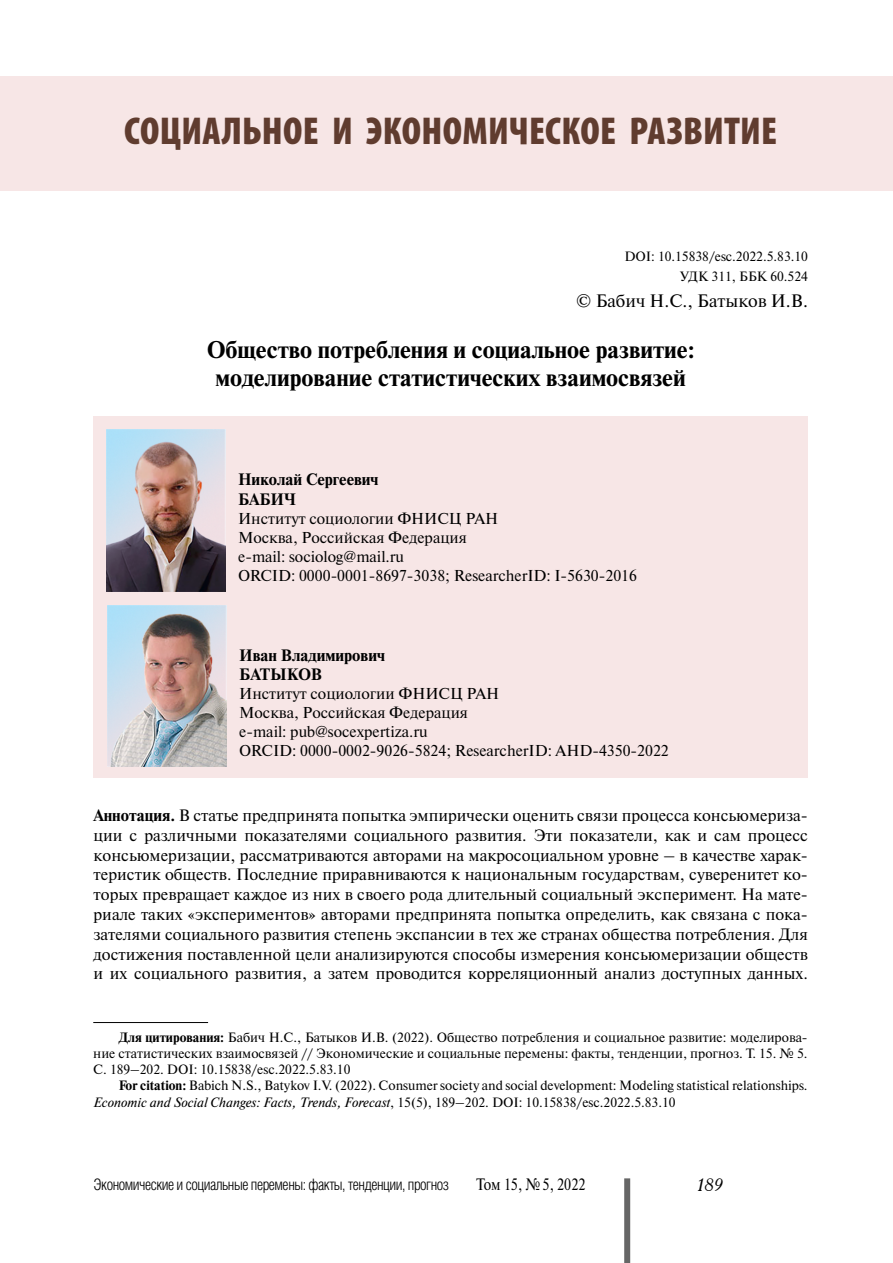
<style>
.page{position:relative;width:893px;height:1263px;background:#fff}
.page>*{position:absolute;margin:0;border:0;box-sizing:border-box;transform-origin:0 0}
.t1{font:900 condensed 39px "Myriad Pro";letter-spacing:.005em;color:#603c2f}
.t2{font:700 24px/28.8px "Newton C";color:#000;text-align:center}
.t3{font:18px "Newton C";color:#000}
.t4{font:italic 18px "Academy";color:#000}
.t5{font:16.5px/19.8px "Newton C";color:#000;text-align:justify}
.t6{font:700 16.5px/19.8px "Newton C";color:#000}
.t7{font:16.5px "Newton C";color:#000;scale:.85 1}
.t8{font:15.75px/18.9px "Newton C";color:#000}
.t9{font:300 15.75px "Helios Cond";letter-spacing:-.03em;color:#000}
.t10{font:13.5px/16.2px "Newton C";color:#000;text-align:right}
.s1{font-weight:700}
.s2{font-style:italic}
</style>
<div class="page">
<div style="left:624px;top:1178px;width:6px;height:85px;background:#666"></div>
<div style="left:94px;top:416px;width:714px;height:362px;background:#f7e6e6"></div>
<hr style="left:93px;top:1022px;width:115px;height:1px;background:#000">
<img style="left:106px;top:429px;width:119px;height:162px">
<img style="left:107px;top:605px;width:119px;height:162px">
<div style="left:0;top:76px;width:893px;height:114px;background:#f7e6e6"></div>
<h1 class="t1" style="left:124px;top:106px;width:654px">СОЦИАЛЬНОЕ И ЭКОНОМИЧЕСКОЕ РАЗВИТИЕ</h1>
<p class="t10" style="left:624px;top:246px;width:185px;line-height:20.4px">DOI: 10.15838/esc.2022.5.83.10<br>УДК 311, ББК 60.524</p>
<p class="t3" style="left:576px;top:291px;width:233px">© Бабич Н.С., Батыков И.В.</p>
<h2 class="t2" style="left:207px;top:335px;width:489px">Общество потребления и социальное развитие: моделирование статистических взаимосвязей</h2>
<p class="t6" style="left:238px;top:470px;width:142px">Николай Сергеевич<br>БАБИЧ</p>
<p class="t8" style="left:238px;top:509px;width:400px">Институт социологии ФНИСЦ РАН<br>Москва, Российская Федерация<br>e-mail: sociolog@mail.ru<br>ORCID: 0000-0001-8697-3038; ResearcherID: I-5630-2016</p>
<p class="t6" style="left:239px;top:645px;width:147px">Иван Владимирович<br>БАТЫКОВ</p>
<p class="t8" style="left:239px;top:685px;width:431px">Институт социологии ФНИСЦ РАН<br>Москва, Российская Федерация<br>e-mail: pub@socexpertiza.ru<br>ORCID: 0000-0002-9026-5824; ResearcherID: AHD-4350-2022</p>
<p class="t5" style="left:94px;top:805px;width:716px"><span class="s1">Аннотация.</span> В статье предпринята попытка эмпирически оценить связи процесса консьюмериза&shy;ции с различными показателями социального развития. Эти показатели, как и сам процесс консьюмеризации, рассматриваются авторами на макросоциальном уровне – в качестве харак&shy;теристик обществ. Последние приравниваются к национальным государствам, суверенитет ко&shy;торых превращает каждое из них в своего рода длительный социальный эксперимент. На мате&shy;риале таких «экспериментов» авторами предпринята попытка определить, как связана с пока&shy;зателями социального развития степень экспансии в тех же странах общества потребления. Для достижения поставленной цели анализируются способы измерения консьюмеризации обществ и их социального развития, а затем проводится корреляционный анализ доступных данных.</p>
<p class="t10" style="left:93px;top:1029px;width:716px;text-align:justify;text-indent:26px"><span class="s1">Для цитирования:</span> Бабич Н.С., Батыков И.В. (2022). Общество потребления и социальное развитие: моделирова&shy;ние статистических взаимосвязей // Экономические и социальные перемены: факты, тенденции, прогноз. Т. 15. № 5.<br>С. 189–202. DOI: 10.15838/esc.2022.5.83.10</p>
<p class="t10" style="left:93px;top:1078px;width:716px;text-align:left;text-indent:26px"><span class="s1">For citation:</span> Babich N.S., Batykov I.V. (2022). Consumer society and social development: Modeling statistical relationships.<br><span class="s2">Economic and Social Changes: Facts, Trends, Forecast</span>, 15(5), 189–202. DOI: 10.15838/esc.2022.5.83.10</p>
<p class="t9" style="left:94px;top:1176px;width:357px">Экономические и социальные перемены: факты, тенденции, прогноз</p>
<p class="t7" style="left:476px;top:1175px;width:130px">Том 15, №5, 2022</p>
<p class="t4" style="left:697px;top:1174px;width:27px">189</p>
</div>
